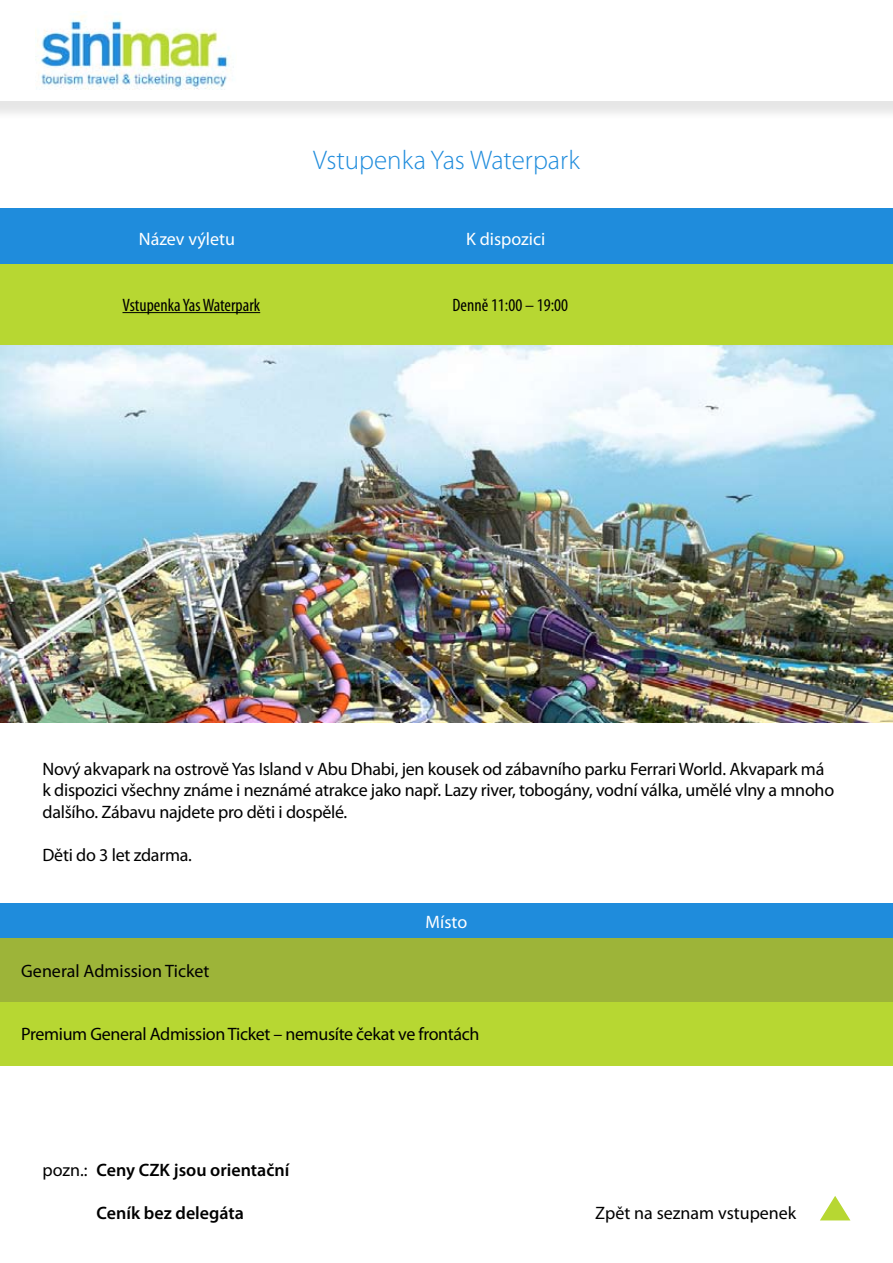
<style>
.page{position:relative;width:893px;height:1263px;background:#fff}
.page>*{position:absolute;margin:0;border:0;box-sizing:border-box;transform-origin:0 0}
.t1{font:300 27px "Myriad Pro";color:#1f8cdc}
.t2{font:18px/21.6px "Myriad Pro";letter-spacing:-.015em;color:#000}
.t3{font:600 18px "Myriad Pro";color:#000}
.t4{font:condensed 18px "Myriad Pro";color:#000}
.t5{font:18px "Myriad Pro";color:#fff}
.s1{font-weight:400}
</style>
<div class="page">
<svg style="left:820px;top:1196px;width:30px;height:24px"></svg>
<img style="left:0;top:344px;width:893px;height:379px">
<div style="left:0;top:264px;width:893px;height:80px;background:#b7d732"></div>
<div style="left:0;top:208px;width:893px;height:56px;background:#1f8cdc"></div>
<div style="left:0;top:0;width:893px;height:128px;background:#000;opacity:.1"></div>
<div style="left:0;top:0;width:893px;height:101px;background:#fff"></div>
<img style="left:35px;top:15px;width:199px;height:74px">
<hr style="left:122px;top:312px;width:138px;height:1px;background:#000">
<div style="left:0;top:904px;width:893px;height:34px;background:#1f8cdc"></div>
<div style="left:0;top:938px;width:893px;height:64px;background:#9db439"></div>
<div style="left:0;top:1002px;width:893px;height:63px;background:#b7d732"></div>
<h1 class="t1" style="left:313px;top:144px;width:268px">Vstupenka Yas Waterpark</h1>
<p class="t5" style="left:139px;top:228px;width:98px">Název výletu</p>
<p class="t5" style="left:466px;top:228px;width:81px">K dispozici</p>
<p class="t4" style="left:122px;top:294px;width:139px">Vstupenka Yas Waterpark</p>
<p class="t4" style="left:452px;top:294px;width:117px">Denně 11:00 – 19:00</p>
<p class="t2" style="left:43px;top:757px;width:793px">Nový akvapark na ostrově Yas Island v Abu Dhabi, jen kousek od zábavního parku Ferrari World. Akvapark má k dispozici všechny známe i neznámé atrakce jako např. Lazy river, tobogány, vodní válka, umělé vlny a mnoho dalšího. Zábavu najdete pro děti i dospělé.</p>
<p class="t2" style="left:43px;top:844px;width:151px">Děti do 3 let zdarma.</p>
<p class="t2" style="left:21px;top:959px;width:190px">General Admission Ticket</p>
<p class="t5" style="left:426px;top:910px;width:43px">Místo</p>
<p class="t2" style="left:21px;top:1023px;width:460px">Premium General Admission Ticket – nemusíte čekat ve frontách</p>
<p class="t3" style="left:43px;top:1158px;width:248px"><span class="s1">pozn.:</span> Ceny CZK jsou orientační</p>
<p class="t3" style="left:97px;top:1201px;width:149px">Ceník bez delegáta</p>
<p class="t2" style="left:595px;top:1201px;width:203px">Zpět na seznam vstupenek</p>
</div>
